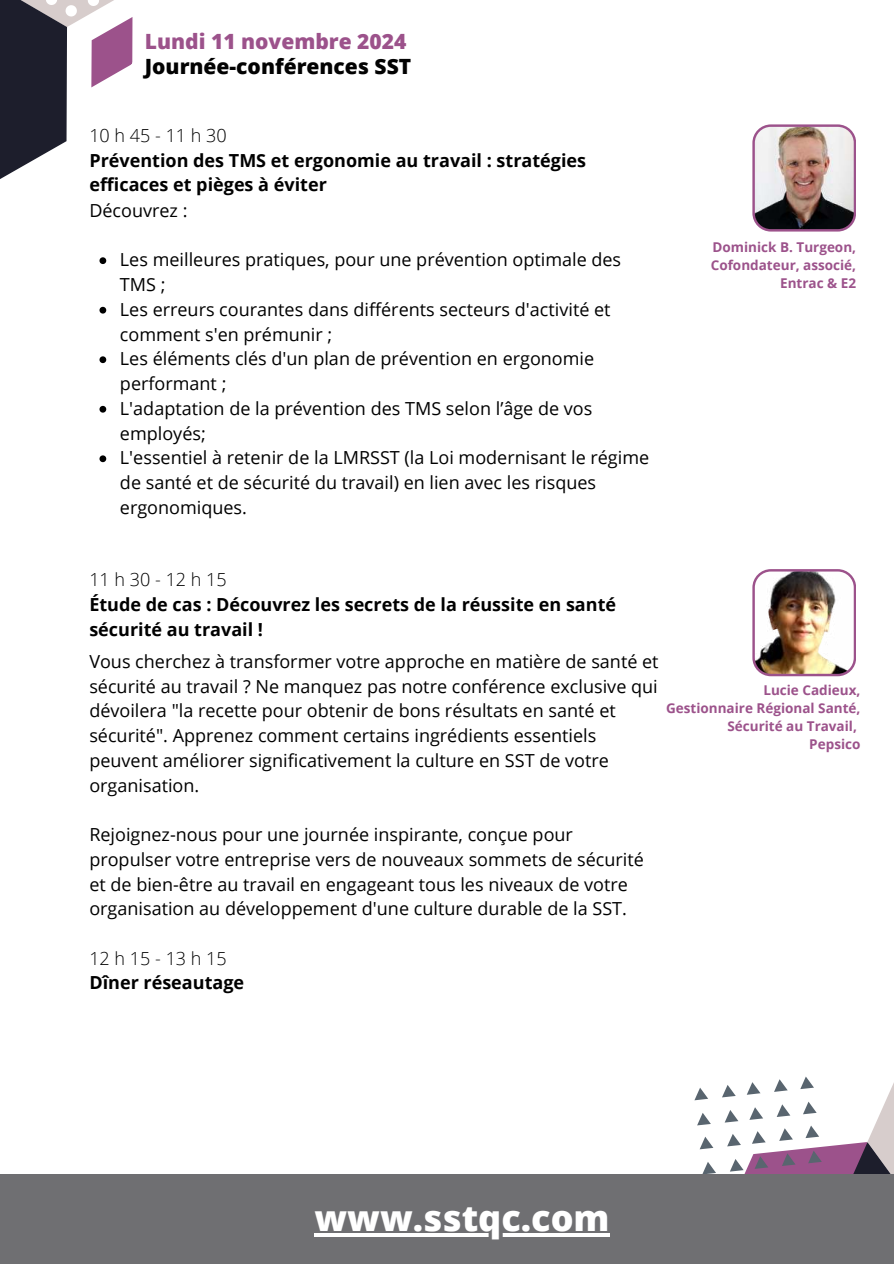
<style>
.page{position:relative;width:894px;height:1264px;background:#fff}
.page>*{position:absolute;margin:0;border:0;box-sizing:border-box;transform-origin:0 0}
.t1{font:800 36px "Open Sans";color:#fff}
.t2{font:800 21px "Open Sans";color:#020202}
.t3{font:800 21px "Open Sans";color:#9c528b}
.t4{font:18px/24.8px "Open Sans";color:#000}
.t5{font:700 18px/24.8px "Open Sans";color:#000}
.t6{font:300 18px "Open Sans";color:#000}
.t7{font:700 13.5px/18px "Open Sans";color:#9c528b;text-align:right}
</style>
<div class="page">
<svg style="left:694px;top:1076px;width:199px;height:98px"></svg>
<hr style="left:0;top:1259px;width:893px;height:4px;background:#6f6f72">
<div style="left:0;top:1174px;width:893px;height:85px;background:#6f6f72"></div>
<svg style="left:0;top:0;width:133px;height:179px"></svg>
<img style="left:752px;top:124px;width:103px;height:107px">
<img style="left:752px;top:569px;width:103px;height:107px">
<svg style="left:99px;top:257px;width:7px;height:7px"></svg>
<svg style="left:99px;top:307px;width:7px;height:6px"></svg>
<svg style="left:99px;top:356px;width:7px;height:7px"></svg>
<svg style="left:99px;top:406px;width:7px;height:6px"></svg>
<svg style="left:99px;top:455px;width:7px;height:7px"></svg>
<hr style="left:314px;top:1233px;width:295px;height:3px;background:#fff">
<p class="t3" style="left:145px;top:26px;width:263px">Lundi 11 novembre 2024</p>
<p class="t2" style="left:145px;top:51px;width:268px">Journée-conférences SST</p>
<p class="t6" style="left:89px;top:123px;width:139px">10 h 45 - 11 h 30</p>
<p class="t5" style="left:89px;top:147px;width:498px">Prévention des TMS et ergonomie au travail : stratégies efficaces et pièges à éviter</p>
<p class="t4" style="left:89px;top:197px;width:100px">Découvrez :</p>
<p class="t4" style="left:120px;top:247px;width:530px">Les meilleures pratiques, pour une prévention optimale des TMS ;<br>Les erreurs courantes dans différents secteurs d'activité et comment s'en prémunir ;<br>Les éléments clés d'un plan de prévention en ergonomie performant ;<br>L'adaptation de la prévention des TMS selon l’âge de vos employés;<br>L'essentiel à retenir de la LMRSST (la Loi modernisant le régime de santé et de sécurité du travail) en lien avec les risques ergonomiques.</p>
<p class="t7" style="left:710px;top:238px;width:147px">Dominick B. Turgeon,<br>Cofondateur, associé,<br>Entrac &amp; E2</p>
<p class="t6" style="left:89px;top:567px;width:139px">11 h 30 - 12 h 15</p>
<p class="t5" style="left:89px;top:592px;width:528px">Étude de cas : Découvrez les secrets de la réussite en santé sécurité au travail !</p>
<p class="t4" style="left:89px;top:648px;width:570px">Vous cherchez à transformer votre approche en matière de santé et sécurité au travail ? Ne manquez pas notre conférence exclusive qui dévoilera "la recette pour obtenir de bons résultats en santé et sécurité". Apprenez comment certains ingrédients essentiels peuvent améliorer significativement la culture en SST de votre organisation.</p>
<p class="t4" style="left:89px;top:821px;width:556px">Rejoignez-nous pour une journée inspirante, conçue pour propulser votre entreprise vers de nouveaux sommets de sécurité et de bien-être au travail en engageant tous les niveaux de votre organisation au développement d'une culture durable de la SST.</p>
<p class="t7" style="left:665px;top:680px;width:196px">Lucie Cadieux,<br>Gestionnaire Régional Santé,<br>Sécurité au Travail,<br>Pepsico</p>
<p class="t6" style="left:89px;top:945px;width:139px">12 h 15 - 13 h 15</p>
<p class="t5" style="left:89px;top:969px;width:156px">Dîner réseautage</p>
<h1 class="t1" style="left:314px;top:1190px;width:296px">www.sstqc.com</h1>
</div>
